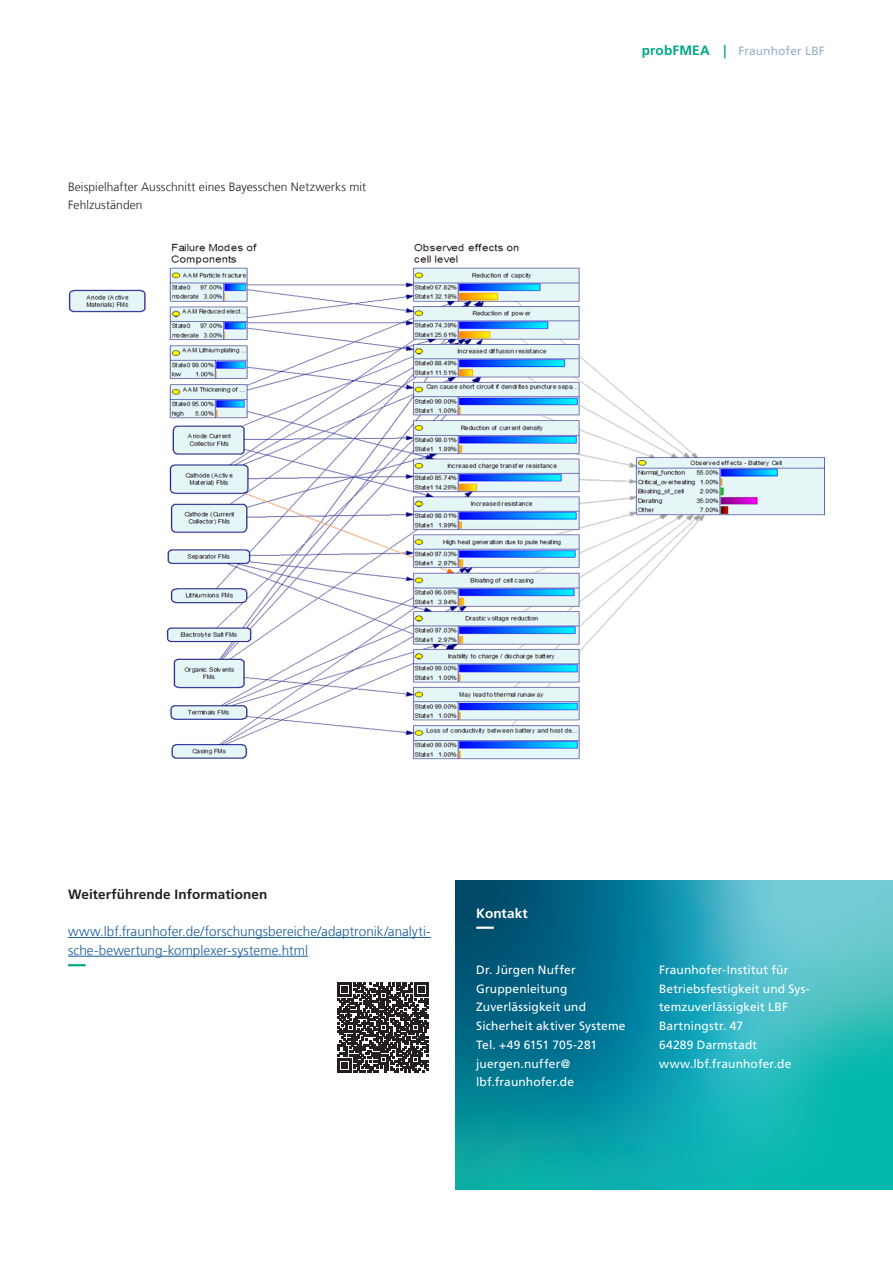
<style>
.page{position:relative;width:893px;height:1263px;background:#fff}
.page>*{position:absolute;margin:0;border:0;box-sizing:border-box;transform-origin:0 0}
.Infokasten_klein_Ueb{font:300 13.5px/18.8px "Frutiger LT Com";letter-spacing:.005em;color:#175d9e}
.Infokasten_klein_Ueb-2{font:700 13.5px "Frutiger LT Com";letter-spacing:.01em;color:#231f20}
.Infokasten_klein_Ube{font:700 13.5px "Frutiger LT Com";letter-spacing:.005em;color:#fff}
.Infokasten_klein_Fli{font:12px/18.8px "Frutiger LT Com";letter-spacing:.01em;color:#fff}
.Legende_8_12_5_schwa{font:300 12px/18.8px "Frutiger LT Com";letter-spacing:.01em;color:#231f20}
.Kolumnentitel_rechts{font:12px "Frutiger LT Com";letter-spacing:.01em;color:#93b3c3}
.s1{font-weight:700;font-size:13.5px;color:#00a786}
</style>
<div class="page">
<svg style="left:455px;top:880px;width:438px;height:310px;background:#199ca9"></svg>
<hr style="left:68px;top:937px;width:363px;height:1px;background:#175d9e">
<svg style="left:68px;top:964px;width:18px;height:2px"></svg>
<hr style="left:68px;top:956px;width:240px;height:1px;background:#175d9e">
<img style="left:68px;top:243px;width:757px;height:516px">
<svg style="left:476px;top:926px;width:166px;height:3px"></svg>
<svg style="left:338px;top:982px;width:90px;height:91px"></svg>
<p class="Legende_8_12_5_schwa" style="left:68px;top:177px;width:300px">Beispielhafter Ausschnitt eines Bayesschen Netzwerks mit<br>Fehlzuständen</p>
<p class="Kolumnentitel_rechts" style="left:642px;top:44px;width:185px"><span class="s1">probFMEA |</span> Fraunhofer LBF</p>
<p class="Infokasten_klein_Ueb-2" style="left:68px;top:886px;width:201px">Weiterführende Informationen</p>
<p class="Infokasten_klein_Ueb" style="left:68px;top:922px;width:364px">www.lbf.fraunhofer.de/forschungsbereiche/adaptronik/analyti&shy;sche-bewertung-komplexer-systeme.html</p>
<p class="Infokasten_klein_Ube" style="left:476px;top:905px;width:53px">Kontakt</p>
<p class="Infokasten_klein_Fli" style="left:476px;top:960px;width:101px">Dr. Jürgen Nuffer</p>
<p class="Infokasten_klein_Fli" style="left:476px;top:979px;width:93px">Gruppenleitung</p>
<p class="Infokasten_klein_Fli" style="left:476px;top:998px;width:151px">Zuverlässigkeit und<br>Sicherheit aktiver Systeme</p>
<p class="Infokasten_klein_Fli" style="left:476px;top:1035px;width:122px">Tel. +49 6151 705-281</p>
<p class="Infokasten_klein_Fli" style="left:476px;top:1054px;width:99px">juergen.nuffer@ lbf.fraunhofer.de</p>
<p class="Infokasten_klein_Fli" style="left:659px;top:960px;width:152px">Fraunhofer-Institut für<br>Betriebsfestigkeit und Sys&shy;temzuverlässigkeit LBF</p>
<p class="Infokasten_klein_Fli" style="left:659px;top:1017px;width:85px">Bartningstr. 47</p>
<p class="Infokasten_klein_Fli" style="left:659px;top:1035px;width:100px">64289 Darmstadt</p>
<p class="Infokasten_klein_Fli" style="left:659px;top:1054px;width:134px">www.lbf.fraunhofer.de</p>
</div>
